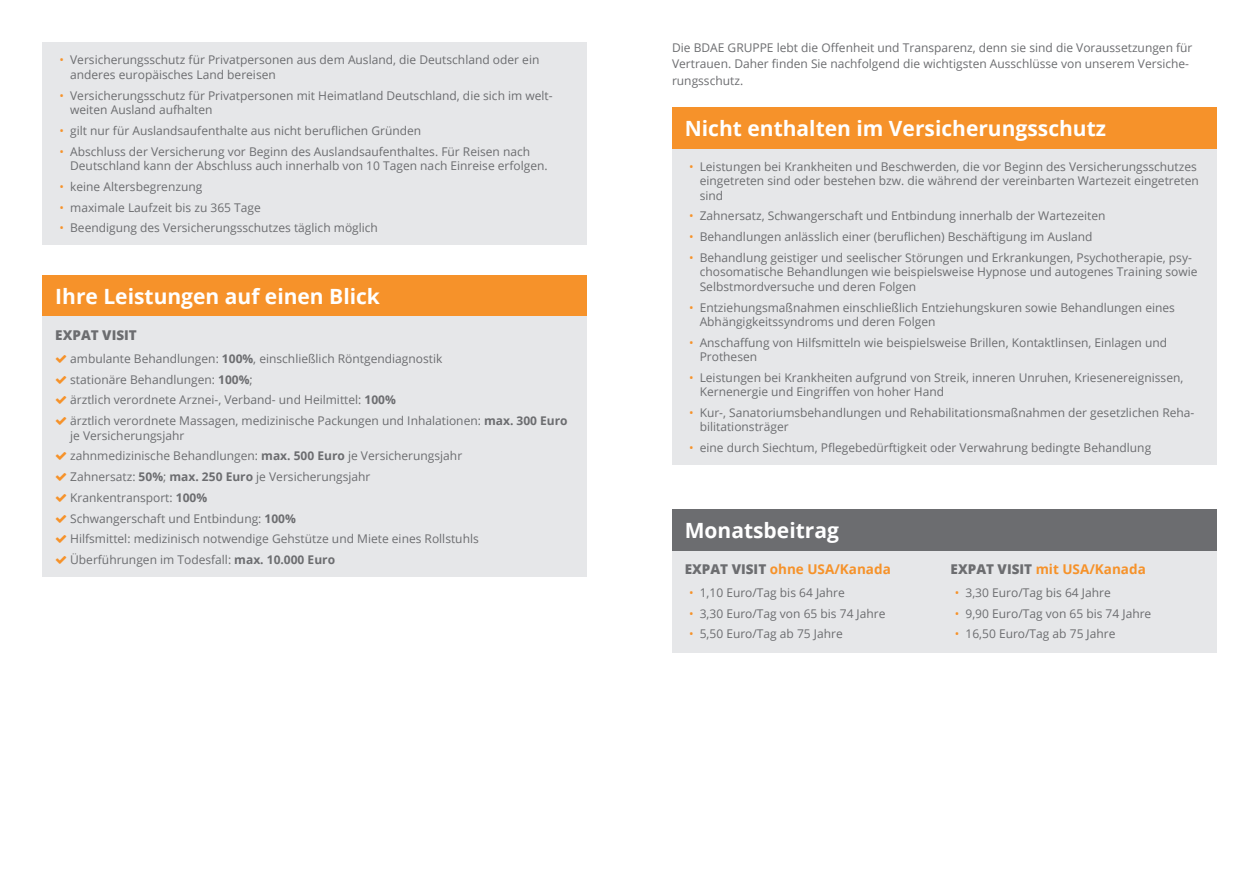
<style>
.page{position:relative;width:1259px;height:893px;background:#fff}
.page>*{position:absolute;margin:0;border:0;box-sizing:border-box;transform-origin:0 0}
.t1{font:700 21px "Open Sans";color:#fff}
.t2{font:700 13.5px "Open Sans";color:#f6922a}
.t3{font:800 13.5px "Open Sans";color:#6c6d70}
.Absatz{font:12px/14.4px "Open Sans";color:#6c6d70}
.s1{color:#f6922a}
.s2{font-weight:700}
.s3{font-weight:800;color:#6c6d70}
</style>
<div class="page">
<div style="left:43px;top:43px;width:544px;height:202px;background:#e6e7e9"></div>
<div style="left:672px;top:149px;width:544px;height:316px;background:#e6e7e9"></div>
<div style="left:672px;top:107px;width:544px;height:42px;background:#f6922a"></div>
<div style="left:672px;top:551px;width:544px;height:101px;background:#e6e7e9"></div>
<div style="left:672px;top:509px;width:544px;height:42px;background:#6c6d70"></div>
<div style="left:43px;top:275px;width:544px;height:42px;background:#f6922a"></div>
<div style="left:43px;top:317px;width:544px;height:260px;background:#e6e7e9"></div>
<p class="Absatz" style="left:70px;top:53px;width:471px;text-indent:-11px"><span class="s1">•</span> Versicherungsschutz für Privatpersonen aus dem Ausland, die Deutschland oder ein anderes europäisches Land bereisen</p>
<p class="Absatz" style="left:70px;top:88px;width:484px;text-indent:-11px"><span class="s1">•</span> Versicherungsschutz für Privatpersonen mit Heimatland Deutschland, die sich im welt&shy;weiten Ausland aufhalten</p>
<p class="Absatz" style="left:60px;top:123px;width:363px"><span class="s1">•</span> gilt nur für Auslandsaufenthalte aus nicht beruflichen Gründen</p>
<p class="Absatz" style="left:70px;top:144px;width:479px;text-indent:-11px"><span class="s1">•</span> Abschluss der Versicherung vor Beginn des Auslandsaufenthaltes. Für Reisen nach<br>Deutschland kann der Abschluss auch innerhalb von 10 Tagen nach Einreise erfolgen.</p>
<p class="Absatz" style="left:60px;top:179px;width:144px"><span class="s1">•</span> keine Altersbegrenzung</p>
<p class="Absatz" style="left:60px;top:200px;width:203px"><span class="s1">•</span> maximale Laufzeit bis zu 365 Tage</p>
<p class="Absatz" style="left:60px;top:220px;width:320px"><span class="s1">•</span> Beendigung des Versicherungsschutzes täglich möglich</p>
<p class="t1" style="left:55px;top:282px;width:326px">Ihre Leistungen auf einen Blick</p>
<p class="t3" style="left:55px;top:325px;width:83px">EXPAT VISIT</p>
<p class="Absatz" style="left:70px;top:351px;width:374px">ambulante Behandlungen: <span class="s2">100%</span>, einschließlich Röntgendiagnostik</p>
<p class="Absatz" style="left:70px;top:372px;width:184px">stationäre Behandlungen: <span class="s2">100%</span>;</p>
<p class="Absatz" style="left:70px;top:392px;width:327px">ärztlich verordnete Arznei-, Verband- und Heilmittel: <span class="s2">100%</span></p>
<p class="Absatz" style="left:70px;top:413px;width:499px">ärztlich verordnete Massagen, medizinische Packungen und Inhalationen: <span class="s2">max. 300 Euro </span>je Versicherungsjahr</p>
<p class="Absatz" style="left:70px;top:448px;width:393px">zahnmedizinische Behandlungen: <span class="s2">max. 500 Euro</span> je Versicherungsjahr</p>
<p class="Absatz" style="left:70px;top:469px;width:302px">Zahnersatz: <span class="s2">50%</span>; <span class="s2">max. 250 Euro</span> je Versicherungsjahr</p>
<p class="Absatz" style="left:70px;top:490px;width:139px">Krankentransport: <span class="s2">100%</span></p>
<p class="Absatz" style="left:70px;top:511px;width:227px">Schwangerschaft und Entbindung: <span class="s2">100%</span></p>
<p class="Absatz" style="left:70px;top:532px;width:410px">Hilfsmittel: medizinisch notwendige Gehstütze und Miete eines Rollstuhls</p>
<p class="Absatz" style="left:70px;top:552px;width:266px">Überführungen im Todesfall: <span class="s2">max. 10.000 Euro</span></p>
<p class="Absatz" style="left:672px;top:39px;width:522px;line-height:16.5px">Die BDAE GRUPPE lebt die Offenheit und Transparenz, denn sie sind die Voraussetzungen für<br>Vertrauen. Daher finden Sie nachfolgend die wichtigsten Ausschlüsse von unserem Versiche&shy;rungsschutz.</p>
<p class="t1" style="left:685px;top:114px;width:423px">Nicht enthalten im Versicherungsschutz</p>
<p class="Absatz" style="left:699px;top:159px;width:501px;text-indent:-11px"><span class="s1">•</span> Leistungen bei Krankheiten und Beschwerden, die vor Beginn des Versicherungsschutzes eingetreten sind oder bestehen bzw. die während der vereinbarten Wartezeit eingetreten sind</p>
<p class="Absatz" style="left:689px;top:209px;width:418px"><span class="s1">•</span> Zahnersatz, Schwangerschaft und Entbindung innerhalb der Wartezeiten</p>
<p class="Absatz" style="left:689px;top:229px;width:405px"><span class="s1">•</span> Behandlungen anlässlich einer (beruflichen) Beschäftigung im Ausland</p>
<p class="Absatz" style="left:699px;top:250px;width:499px;text-indent:-11px"><span class="s1">•</span> Behandlung geistiger und seelischer Störungen und Erkrankungen, Psychotherapie, psy&shy;chosomatische Behandlungen wie beispielsweise Hypnose und autogenes Training sowie<br>Selbstmordversuche und deren Folgen</p>
<p class="Absatz" style="left:699px;top:300px;width:477px;text-indent:-11px"><span class="s1">•</span> Entziehungsmaßnahmen einschließlich Entziehungskuren sowie Behandlungen eines<br>Abhängigkeitssyndroms und deren Folgen</p>
<p class="Absatz" style="left:699px;top:335px;width:469px;text-indent:-11px"><span class="s1">•</span> Anschaffung von Hilfsmitteln wie beispielsweise Brillen, Kontaktlinsen, Einlagen und<br>Prothesen</p>
<p class="Absatz" style="left:699px;top:370px;width:485px;text-indent:-11px"><span class="s1">•</span> Leistungen bei Krankheiten aufgrund von Streik, inneren Unruhen, Kriesenereignissen,<br>Kernenergie und Eingriffen von hoher Hand</p>
<p class="Absatz" style="left:699px;top:405px;width:496px;text-indent:-11px"><span class="s1">•</span> Kur-, Sanatoriumsbehandlungen und Rehabilitationsmaßnahmen der gesetzlichen Reha&shy;bilitationsträger</p>
<p class="Absatz" style="left:689px;top:440px;width:464px"><span class="s1">•</span> eine durch Siechtum, Pflegebedürftigkeit oder Verwahrung bedingte Behandlung</p>
<p class="t1" style="left:685px;top:516px;width:156px">Monatsbeitrag</p>
<p class="t2" style="left:685px;top:560px;width:207px"><span class="s3">EXPAT VISIT</span> ohne USA/Kanada</p>
<p class="Absatz" style="left:689px;top:585px;width:157px"><span class="s1">•</span> 1,10 Euro/Tag bis 64 Jahre</p>
<p class="Absatz" style="left:689px;top:606px;width:198px"><span class="s1">•</span> 3,30 Euro/Tag von 65 bis 74 Jahre</p>
<p class="Absatz" style="left:689px;top:627px;width:155px"><span class="s1">•</span> 5,50 Euro/Tag ab 75 Jahre</p>
<p class="t2" style="left:950px;top:560px;width:197px"><span class="s3">EXPAT VISIT</span> mit USA/Kanada</p>
<p class="Absatz" style="left:955px;top:585px;width:157px"><span class="s1">•</span> 3,30 Euro/Tag bis 64 Jahre</p>
<p class="Absatz" style="left:955px;top:606px;width:198px"><span class="s1">•</span> 9,90 Euro/Tag von 65 bis 74 Jahre</p>
<p class="Absatz" style="left:955px;top:627px;width:162px"><span class="s1">•</span> 16,50 Euro/Tag ab 75 Jahre</p>
</div>
